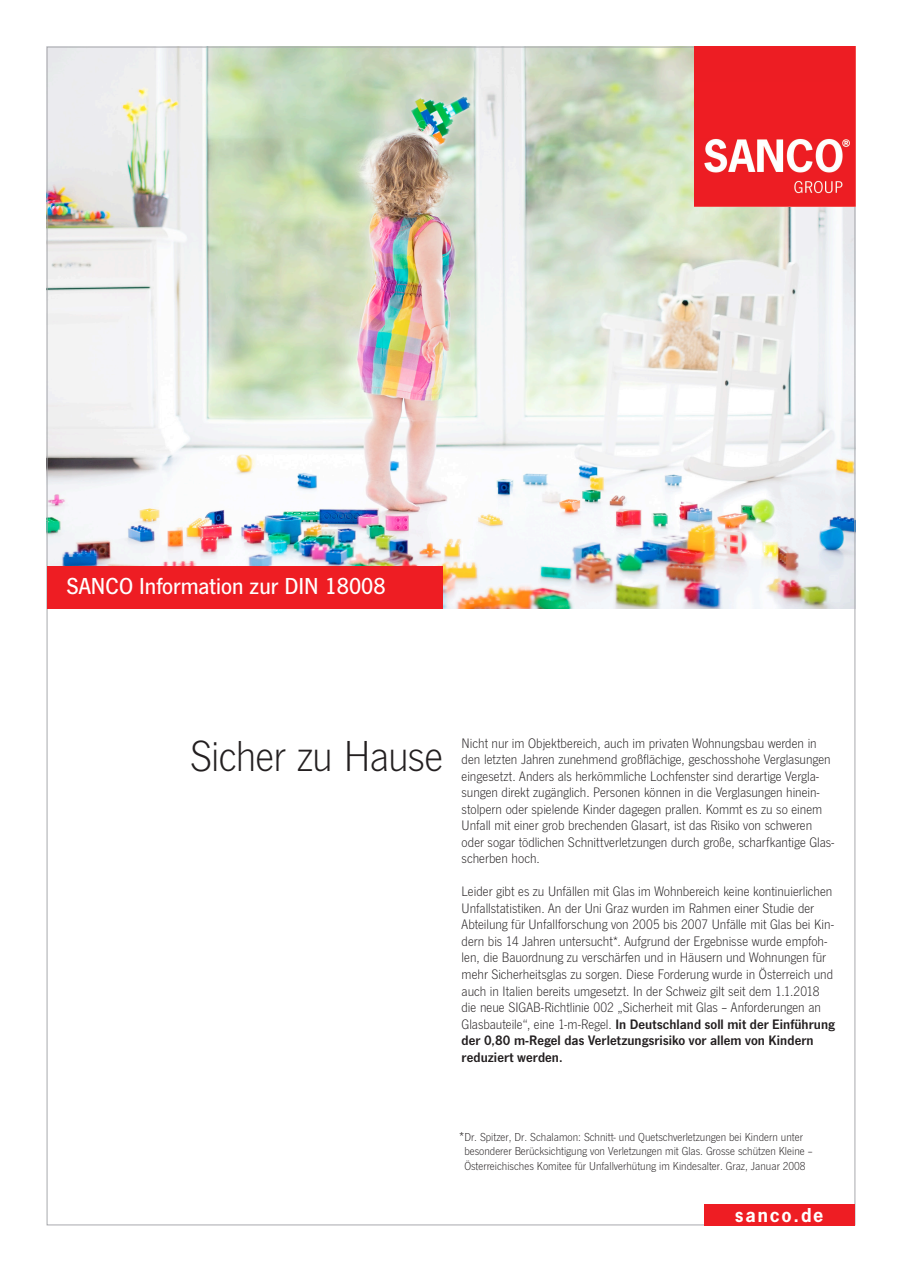
<style>
.page{position:relative;width:902px;height:1272px;background:#fff}
.page>*{position:absolute;margin:0;border:0;box-sizing:border-box;transform-origin:0 0}
.t1{font:300 45px "News Got";letter-spacing:-.02em;color:#231f20}
.t2{font:500 24px "News Got";color:#fff}
.t3{font:700 18px "News Gothic Std";letter-spacing:.1em;color:#fff}
.t4{font:300 14.25px/16.5px "News Got";color:#231f20}
.t5{font:14.25px/16.5px "News Got Dem";letter-spacing:.005em;color:#231f20}
.t6{font:300 12px/14.4px "News Got";color:#231f20}
.s1{font-family:"News Got";font-weight:300}
.s2{font-size:15px}
</style>
<div class="page">
<img style="left:49px;top:49px;width:804px;height:559px">
<div style="left:704px;top:1203px;width:150px;height:22px;background:#ee1d23"></div>
<img style="left:695px;top:47px;width:160px;height:160px">
<div style="left:699px;top:82px;width:150px;height:55px;background:#ee1d23"></div>
<div style="left:47px;top:566px;width:395px;height:42px;background:#ee1d23"></div>
<h2 class="t2" style="left:67px;top:573px;width:320px">SANCO Information zur DIN 18008</h2>
<h1 class="t1" style="left:190px;top:731px;width:254px">Sicher zu Hause</h1>
<p class="t4" style="left:461px;top:735px;width:374px">Nicht nur im Objektbereich, auch im privaten Wohnungsbau werden in den letzten Jahren zunehmend großflächige, geschosshohe Verglasungen eingesetzt. Anders als herkömmliche Lochfenster sind derartige Vergla&shy;sungen direkt zugänglich. Personen können in die Verglasungen hinein&shy;stolpern oder spielende Kinder dagegen prallen. Kommt es zu so einem Unfall mit einer grob brechenden Glasart, ist das Risiko von schweren oder sogar tödlichen Schnittverletzungen durch große, scharfkantige Glas&shy;scherben hoch.</p>
<p class="t4" style="left:461px;top:883px;width:373px">Leider gibt es zu Unfällen mit Glas im Wohnbereich keine kontinuierlichen Unfallstatistiken. An der Uni Graz wurden im Rahmen einer Studie der Abteilung für Unfallforschung von 2005 bis 2007 Unfälle mit Glas bei Kin&shy;dern bis 14 Jahren untersucht*. Aufgrund der Ergebnisse wurde empfoh&shy;len, die Bauordnung zu verschärfen und in Häusern und Wohnungen für mehr Sicherheitsglas zu sorgen. Diese Forderung wurde in Österreich und auch in Italien bereits umgesetzt. In der Schweiz gilt seit dem 1.1.2018 die neue SIGAB-Richtlinie 002 „Sicherheit mit Glas – Anforderungen an</p>
<p class="t5" style="left:461px;top:1015px;width:375px"><span class="s1">Glasbauteile“, eine 1-m-Regel.</span> In Deutschland soll mit der Einführung der 0,80 m-Regel das Verletzungsrisiko vor allem von Kindern reduziert werden.</p>
<p class="t6" style="left:464px;top:1129px;width:350px;text-indent:-6px"><span class="s2">*</span>Dr. Spitzer, Dr. Schalamon: Schnitt- und Quetschverletzungen bei Kindern unter besonderer Berücksichtigung von Verletzungen mit Glas. Grosse schützen Kleine –<br>Österreichisches Komitee für Unfallverhütung im Kindesalter. Graz, Januar 2008</p>
<p class="t3" style="left:735px;top:1202px;width:90px">sanco.de</p>
</div>
